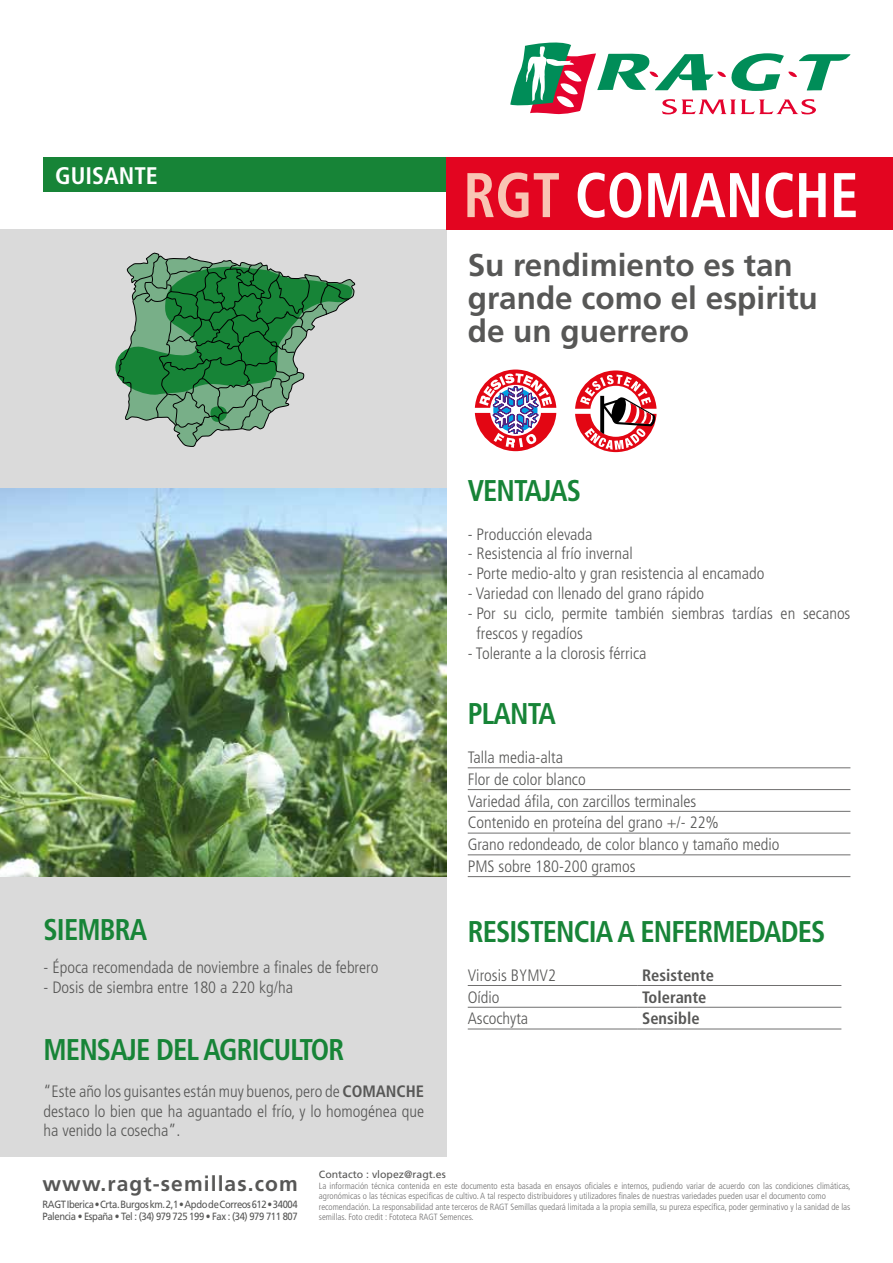
<style>
.page{position:relative;width:893px;height:1263px;background:#fff}
.page>*{position:absolute;margin:0;border:0;box-sizing:border-box;transform-origin:0 0}
.t1{font:700 condensed 63px "Frutiger LT Std";color:#fff;scale:.91 1}
.t2{font:700 31.5px/33px "Frutiger LT Std";color:#575756}
.t3{font:700 condensed 30px "Frutiger LT Std";letter-spacing:-.03em;color:#178437;scale:.95 1}
.t4{font:700 condensed 24px "Frutiger LT Std";color:#fff}
.t5{font:700 21px "Frutiger LT Std";letter-spacing:.05em;color:#575756}
.t6{font:300 condensed 16.5px/21.8px "Frutiger LT Std";color:#575756}
.t7{font:700 condensed 16.5px "Frutiger LT Std";color:#575756}
.t8{font:10.5px/12.6px "Frutiger LT Std";letter-spacing:-.04em;color:#575756;scale:.9 1}
.t9{font:10.5px "Frutiger LT Std";color:#575756}
.t10{font:300 condensed 9px/10.5px "Frutiger LT Std";color:#706f6f}
.s1{color:#f9c5b4}
.s2{font-weight:700}
</style>
<div class="page">
<div style="left:0;top:230px;width:446px;height:927px;background:#dadada"></div>
<svg style="left:510px;top:43px;width:340px;height:72px"></svg>
<div style="left:43px;top:157px;width:403px;height:35px;background:#178437"></div>
<img style="left:0;top:489px;width:446px;height:387px">
<div style="left:446px;top:157px;width:447px;height:73px;background:#e30520"></div>
<svg style="left:115px;top:256px;width:239px;height:186px"></svg>
<svg style="left:575px;top:370px;width:82px;height:82px"></svg>
<svg style="left:475px;top:369px;width:81px;height:82px"></svg>
<hr style="left:468px;top:811px;width:382px;height:1px;background:#706f6f">
<hr style="left:468px;top:833px;width:382px;height:1px;background:#706f6f">
<hr style="left:468px;top:854px;width:382px;height:1px;background:#706f6f">
<hr style="left:468px;top:876px;width:382px;height:1px;background:#706f6f">
<hr style="left:468px;top:789px;width:382px;height:1px;background:#706f6f">
<hr style="left:468px;top:767px;width:382px;height:1px;background:#706f6f">
<svg style="left:638px;top:1006px;width:203px;height:1px"></svg>
<hr style="left:468px;top:1007px;width:170px;height:1px;background:#706f6f">
<hr style="left:638px;top:1007px;width:203px;height:1px;background:#706f6f">
<hr style="left:468px;top:1029px;width:170px;height:1px;background:#706f6f">
<hr style="left:638px;top:1029px;width:203px;height:1px;background:#706f6f">
<hr style="left:468px;top:985px;width:170px;height:1px;background:#706f6f">
<hr style="left:638px;top:985px;width:203px;height:1px;background:#706f6f">
<h3 class="t4" style="left:55px;top:161px;width:104px">GUISANTE</h3>
<h1 class="t1" style="left:463px;top:158px;width:436px"><span class="s1">RGT</span> COMANCHE</h1>
<h2 class="t2" style="left:468px;top:249px;width:352px">Su rendimiento es tan grande como el espiritu de un guerrero</h2>
<h3 class="t3" style="left:468px;top:473px;width:121px">VENTAJAS</h3>
<p class="t6" style="left:468px;top:523px;width:126px">- Producción elevada</p>
<p class="t6" style="left:468px;top:543px;width:166px">- Resistencia al frío invernal</p>
<p class="t6" style="left:468px;top:563px;width:298px">- Porte medio-alto y gran resistencia al encamado</p>
<p class="t6" style="left:468px;top:583px;width:238px">- Variedad con llenado del grano rápido</p>
<p class="t6" style="left:477px;top:603px;width:375px;line-height:19.8px;text-indent:-9px">- Por su ciclo, permite también siembras tardías en secanos frescos y regadíos</p>
<p class="t6" style="left:468px;top:642px;width:180px">- Tolerante a la clorosis férrica</p>
<h3 class="t3" style="left:44px;top:911px;width:111px">SIEMBRA</h3>
<p class="t6" style="left:44px;top:957px;width:336px">- Época recomendada de noviembre a finales de febrero</p>
<p class="t6" style="left:44px;top:977px;width:251px">- Dosis de siembra entre 180 a 220 kg/ha</p>
<h3 class="t3" style="left:44px;top:1032px;width:318px">MENSAJE DEL AGRICULTOR</h3>
<p class="t6" style="left:44px;top:1081px;width:382px;line-height:19.8px;text-align:justify">“Este año los guisantes están muy buenos, pero de <span class="s2">COMANCHE </span>destaco lo bien que ha aguantado el frío, y lo homogénea que ha venido la cosecha”.</p>
<h3 class="t3" style="left:468px;top:696px;width:94px">PLANTA</h3>
<p class="t6" style="left:468px;top:747px;width:313px">Talla media-alta<br>Flor de color blanco<br>Variedad áfila, con zarcillos terminales<br>Contenido en proteína del grano +/- 22%<br>Grano redondeado, de color blanco y tamaño medio<br>PMS sobre 180-200 gramos</p>
<h3 class="t3" style="left:468px;top:914px;width:378px">RESISTENCIA A ENFERMEDADES</h3>
<p class="t6" style="left:468px;top:964px;width:90px">Virosis BYMV2</p>
<p class="t7" style="left:642px;top:965px;width:73px">Resistente</p>
<p class="t6" style="left:468px;top:986px;width:33px">Oídio</p>
<p class="t7" style="left:642px;top:987px;width:66px">Tolerante</p>
<p class="t6" style="left:468px;top:1008px;width:62px">Ascochyta</p>
<p class="t7" style="left:642px;top:1009px;width:59px">Sensible</p>
<p class="t5" style="left:43px;top:1171px;width:257px">www.ragt-semillas.com</p>
<p class="t8" style="left:43px;top:1198px;width:285px">RAGT Iberica • Crta. Burgos km. 2,1 • Apdo de Correos 612 • 34004<br>Palencia • España • Tel : (34) 979 725 199 • Fax : (34) 979 711 807</p>
<p class="t9" style="left:319px;top:1168px;width:128px">Contacto : vlopez@ragt.es</p>
<p class="t10" style="left:319px;top:1181px;width:533px">La información técnica contenida en este documento esta basada en ensayos oficiales e internos, pudiendo variar de acuerdo con las condiciones climáticas, agronómicas o las técnicas especificas de cultivo. A tal respecto distribuidores y utilizadores finales de nuestras variedades pueden usar el documento como recomendación. La responsabilidad ante terceros de RAGT Semillas quedará limitada a la propia semilla, su pureza específica, poder germinativo y la sanidad de las semillas. Foto credit : Fototeca RAGT Semences.</p>
</div>
